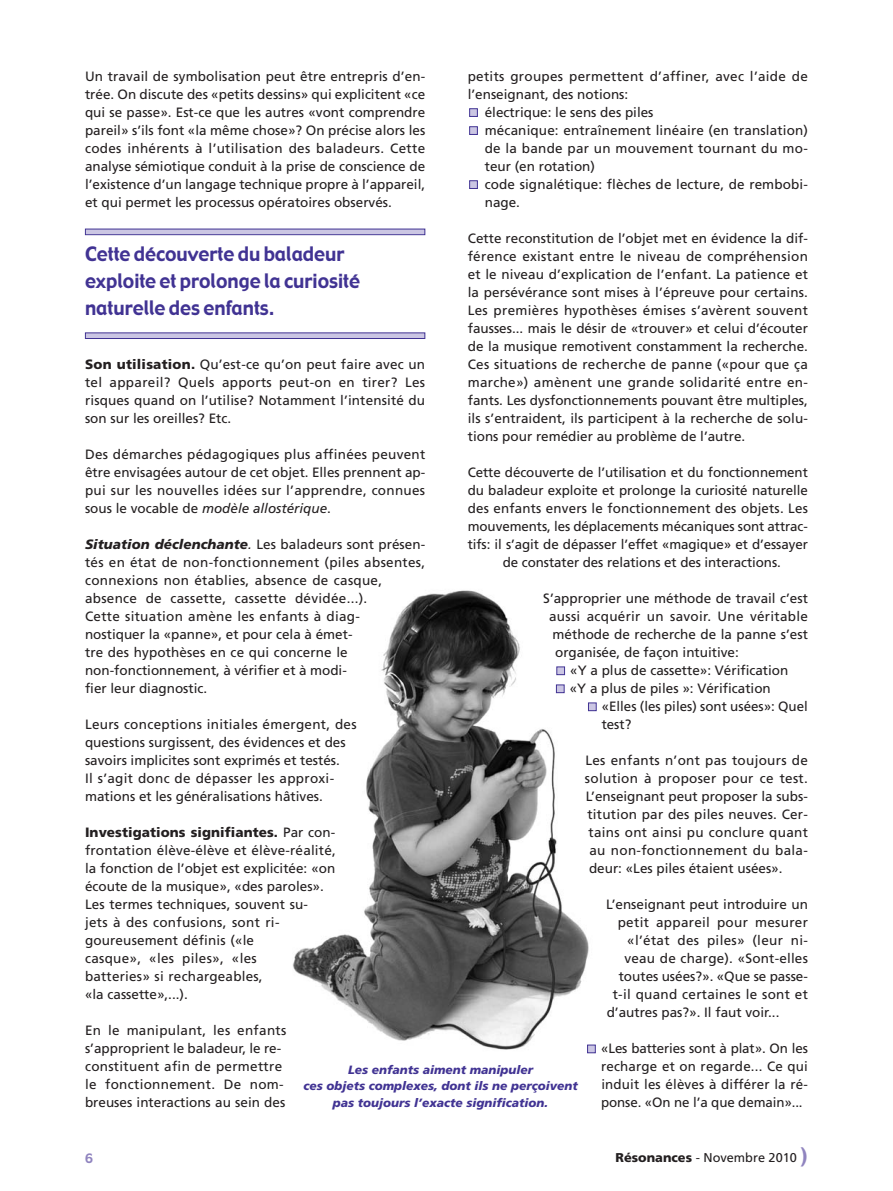
<style>
.page{position:relative;width:893px;height:1191px;background:#fff}
.page>*{position:absolute;margin:0;border:0;box-sizing:border-box;transform-origin:0 0}
.t1{font:19.5px/27px "Gadget";color:#413393;scale:.95 1}
.t2{font:13.5px/18px "Frutiger";letter-spacing:.005em;color:#231f20;text-align:justify}
.t3{font:12.75px "Frutiger";color:#231f20}
.t4{font:12.75px "Gadget";color:#9084bf}
.t5{font:italic 900 12px/16.5px "Frutiger";color:#413393;text-align:center}
.s1{font-weight:900}
.s2{font-style:italic}
.s3{font-weight:900;font-style:italic}
.s4{font-family:"Gadget";font-size:21px;color:#9084bf}
</style>
<div class="page">
<div style="left:589px;top:703px;width:7px;height:7px;background:#cbc6e3"></div>
<div style="left:588px;top:702px;width:9px;height:9px;border:1px solid #413393"></div>
<div style="left:470px;top:109px;width:7px;height:7px;background:#cbc6e3"></div>
<div style="left:469px;top:108px;width:9px;height:9px;border:1px solid #413393"></div>
<div style="left:470px;top:127px;width:7px;height:7px;background:#cbc6e3"></div>
<div style="left:469px;top:126px;width:9px;height:9px;border:1px solid #413393"></div>
<div style="left:470px;top:181px;width:7px;height:7px;background:#cbc6e3"></div>
<div style="left:469px;top:180px;width:9px;height:9px;border:1px solid #413393"></div>
<div style="left:587px;top:1044px;width:9px;height:9px;border:1px solid #413393"></div>
<div style="left:86px;top:229px;width:338px;height:5px;background:#cbc6e3"></div>
<div style="left:85px;top:229px;width:340px;height:6px;border:1px solid #413393"></div>
<div style="left:86px;top:333px;width:338px;height:5px;background:#cbc6e3"></div>
<div style="left:85px;top:332px;width:340px;height:7px;border:1px solid #413393"></div>
<img style="left:293px;top:590px;width:301px;height:464px">
<p class="t2" style="left:468px;top:68px;width:342px">petits groupes permettent d’affiner, avec l’aide de</p>
<p class="t2" style="left:468px;top:86px;width:162px">l’enseignant, des notions:</p>
<p class="t2" style="left:485px;top:104px;width:170px">électrique: le sens des piles</p>
<p class="t2" style="left:485px;top:122px;width:325px">mécanique: entraînement linéaire (en translation)</p>
<p class="t2" style="left:485px;top:140px;width:325px">de la bande par un mouvement tournant du mo-</p>
<p class="t2" style="left:485px;top:158px;width:112px">teur (en rotation)</p>
<p class="t2" style="left:485px;top:176px;width:325px">code signalétique: flèches de lecture, de rembobi-</p>
<p class="t2" style="left:485px;top:194px;width:37px">nage.</p>
<p class="t2" style="left:468px;top:230px;width:342px">Cette reconstitution de l’objet met en évidence la dif&shy;férence existant entre le niveau de compréhension et le niveau d’explication de l’enfant. La patience et la persévérance sont mises à l’épreuve pour certains.<br>Les premières hypothèses émises s’avèrent souvent fausses... mais le désir de «trouver» et celui d’écouter de la musique remotivent constamment la recherche.<br>Ces situations de recherche de panne («pour que ça marche») amènent une grande solidarité entre en&shy;fants. Les dysfonctionnements pouvant être multiples, ils s’entraident, ils participent à la recherche de solu&shy;tions pour remédier au problème de l’autre.</p>
<p class="t2" style="left:468px;top:464px;width:342px;text-align:center">Cette découverte de l’utilisation et du fonctionnement du baladeur exploite et prolonge la curiosité naturelle des enfants envers le fonctionnement des objets. Les mouvements, les déplacements mécaniques sont attrac&shy;tifs: il s’agit de dépasser l’effet «magique» et d’essayer de constater des relations et des interactions.</p>
<p class="t2" style="left:543px;top:590px;width:266px">S’approprier une méthode de travail c’est</p>
<p class="t2" style="left:549px;top:608px;width:260px">aussi acquérir un savoir. Une véritable</p>
<p class="t2" style="left:553px;top:626px;width:257px">méthode de recherche de la panne s’est</p>
<p class="t2" style="left:555px;top:644px;width:185px">organisée, de façon intuitive:</p>
<p class="t2" style="left:570px;top:662px;width:220px">«Y a plus de cassette»: Vérification</p>
<p class="t2" style="left:570px;top:680px;width:203px">«Y a plus de piles »: Vérification</p>
<p class="t2" style="left:602px;top:698px;width:208px">«Elles (les piles) sont usées»: Quel</p>
<p class="t2" style="left:602px;top:716px;width:31px">test?</p>
<p class="t2" style="left:585px;top:752px;width:224px">Les enfants n’ont pas toujours de</p>
<p class="t2" style="left:585px;top:770px;width:224px">solution à proposer pour ce test.</p>
<p class="t2" style="left:586px;top:788px;width:224px">L’enseignant peut proposer la subs-</p>
<p class="t2" style="left:587px;top:806px;width:222px">titution par des piles neuves. Cer-</p>
<p class="t2" style="left:588px;top:824px;width:221px">tains ont ainsi pu conclure quant</p>
<p class="t2" style="left:589px;top:842px;width:220px">au non-fonctionnement du bala-</p>
<p class="t2" style="left:589px;top:860px;width:195px">deur: «Les piles étaient usées».</p>
<p class="t2" style="left:606px;top:896px;width:203px">L’enseignant peut introduire un</p>
<p class="t2" style="left:618px;top:914px;width:192px">petit appareil pour mesurer</p>
<p class="t2" style="left:627px;top:932px;width:182px">«l’état des piles» (leur ni-</p>
<p class="t2" style="left:625px;top:950px;width:185px">veau de charge). «Sont-elles</p>
<p class="t2" style="left:619px;top:968px;width:191px">toutes usées?». «Que se passe-</p>
<p class="t2" style="left:613px;top:986px;width:197px">t-il quand certaines le sont et</p>
<p class="t2" style="left:607px;top:1004px;width:174px">d’autres pas?». Il faut voir...</p>
<p class="t2" style="left:601px;top:1040px;width:208px">«Les batteries sont à plat». On les recharge et on regarde... Ce qui induit les élèves à différer la ré&shy;ponse. «On ne l’a que demain»...</p>
<p class="t2" style="left:85px;top:68px;width:342px">Un travail de symbolisation peut être entrepris d’en&shy;trée. On discute des «petits dessins» qui explicitent «ce qui se passe». Est-ce que les autres «vont comprendre pareil» s’ils font «la même chose»? On précise alors les codes inhérents à l’utilisation des baladeurs. Cette analyse sémiotique conduit à la prise de conscience de l’existence d’un langage technique propre à l’appareil, et qui permet les processus opératoires observés.</p>
<h1 class="t1" style="left:85px;top:242px;width:291px">Cette découverte du baladeur exploite et prolonge la curiosité naturelle des enfants.</h1>
<p class="t2" style="left:85px;top:356px;width:342px"><span class="s1">Son utilisation.</span> Qu’est-ce qu’on peut faire avec un tel appareil? Quels apports peut-on en tirer? Les risques quand on l’utilise? Notamment l’intensité du son sur les oreilles? Etc.</p>
<p class="t2" style="left:85px;top:446px;width:342px">Des démarches pédagogiques plus affinées peuvent être envisagées autour de cet objet. Elles prennent ap&shy;pui sur les nouvelles idées sur l’apprendre, connues sous le vocable de <span class="s2">modèle allostérique</span>.</p>
<p class="t2" style="left:85px;top:536px;width:342px;text-align:left"><span class="s3">Situation déclenchante</span><span class="s2">.</span> Les baladeurs sont présen&shy;tés en état de non-fonctionnement (piles absentes, connexions non établies, absence de casque, absence de cassette, cassette dévidée...).<br>Cette situation amène les enfants à diag-<br>nostiquer la «panne», et pour cela à émet-<br>tre des hypothèses en ce qui concerne le non-fonctionnement, à vérifier et à modi-<br>fier leur diagnostic.</p>
<p class="t2" style="left:85px;top:716px;width:273px;text-align:left">Leurs conceptions initiales émergent, des questions surgissent, des évidences et des savoirs implicites sont exprimés et testés.<br>Il s’agit donc de dépasser les approxi&shy;mations et les généralisations hâtives.</p>
<p class="t2" style="left:85px;top:824px;width:252px;text-align:left"><span class="s1">Investigations signifiantes.</span> Par con - frontation élève-élève et élève-réalité, la fonction de l’objet est explicitée: «on écoute de la musique», «des paroles».<br>Les termes techniques, souvent su-<br>jets à des confusions, sont ri&shy;goureusement définis («le<br>casque», «les piles», «les<br>batteries» si rechargeables,<br>«la cassette»,...).</p>
<p class="t2" style="left:85px;top:1022px;width:203px;text-align:left">En le manipulant, les enfants s’approprient le baladeur, le re&shy;constituent afin de permettre le fonctionnement. De nom&shy;breuses interactions au sein des</p>
<p class="t5" style="left:303px;top:1062px;width:276px">Les enfants aiment manipuler<br>ces objets complexes, dont ils ne perçoivent pas toujours l’exacte signification.</p>
<p class="t4" style="left:85px;top:1153px;width:9px">6</p>
<p class="t3" style="left:616px;top:1152px;width:194px"><span class="s1">Résonances</span> - Novembre 2010 <span class="s4">)</span></p>
</div>
